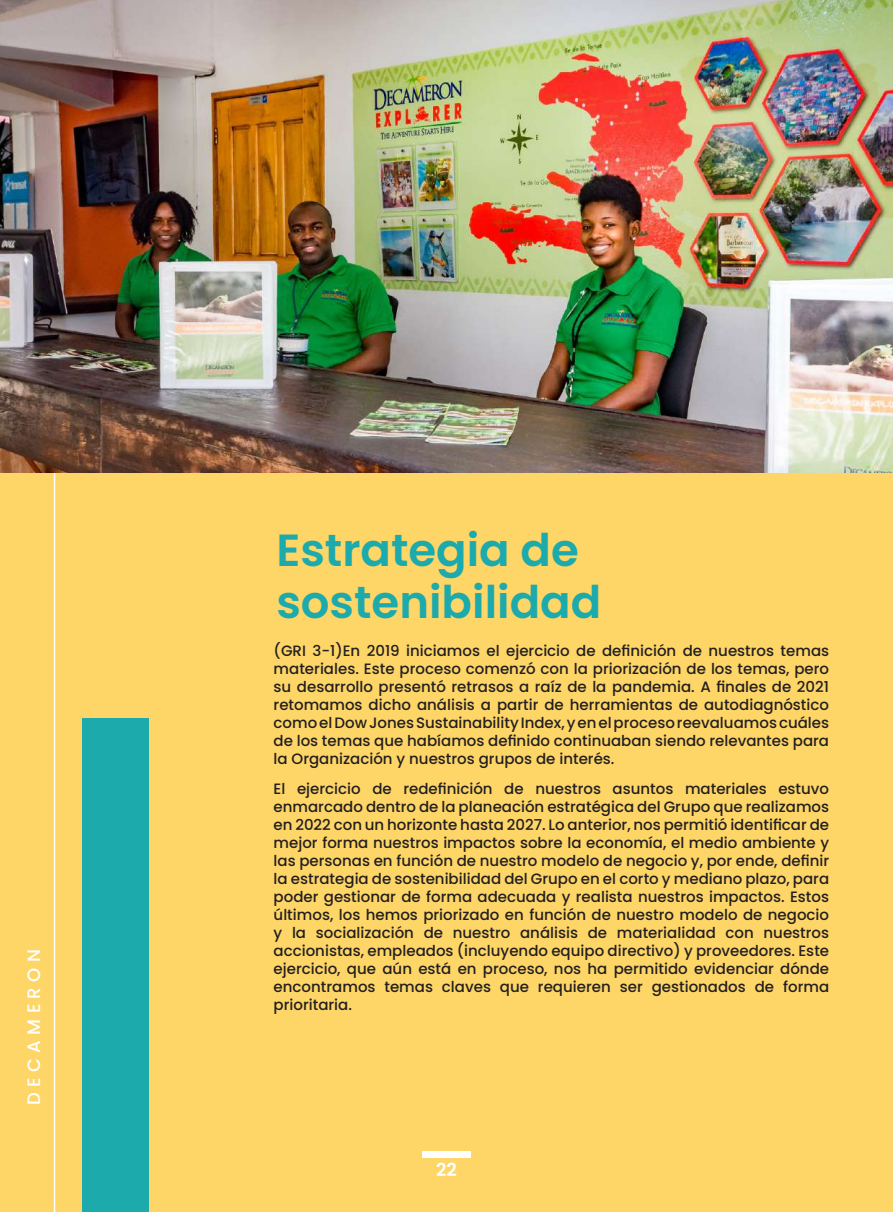
<style>
.page{position:relative;width:893px;height:1212px;background:#fed667}
.page>*{position:absolute;margin:0;border:0;box-sizing:border-box;transform-origin:0 0}
.t1{font:600 45px/51.8px "Poppins";color:#1caaac}
.t2{font:500 18px "Poppins";letter-spacing:.3em;color:#fff}
.t3{font:600 18px "Poppins";color:#fff}
.t4{font:500 15px/18px "Poppins";color:#231f20;text-align:justify}
</style>
<div class="page">
<hr style="left:54px;top:0;width:1px;height:1212px;background:#fff">
<div style="left:422px;top:1151px;width:48px;height:6px;background:#fff"></div>
<div style="left:82px;top:719px;width:67px;height:493px;background:#1caaac"></div>
<img style="left:0;top:0;width:892px;height:472px">
<p class="t2" style="left:23px;top:1105px;width:157px;rotate:-90deg">DECAMERON</p>
<h1 class="t1" style="left:276px;top:525px;width:326px">Estrategia de sostenibilidad</h1>
<p class="t4" style="left:274px;top:642px;width:557px">(GRI 3-1)En 2019 iniciamos el ejercicio de definición de nuestros temas materiales. Este proceso comenzó con la priorización de los temas, pero su desarrollo presentó retrasos a raíz de la pandemia. A finales de 2021 retomamos dicho análisis a partir de herramientas de autodiagnóstico como el Dow Jones Sustainability Index, y en el proceso reevaluamos cuáles de los temas que habíamos definido continuaban siendo relevantes para la Organización y nuestros grupos de interés.</p>
<p class="t4" style="left:274px;top:780px;width:557px">El ejercicio de redefinición de nuestros asuntos materiales estuvo enmarcado dentro de la planeación estratégica del Grupo que realizamos en 2022 con un horizonte hasta 2027. Lo anterior, nos permitió identificar de mejor forma nuestros impactos sobre la economía, el medio ambiente y las personas en función de nuestro modelo de negocio y, por ende, definir la estrategia de sostenibilidad del Grupo en el corto y mediano plazo, para poder gestionar de forma adecuada y realista nuestros impactos. Estos últimos, los hemos priorizado en función de nuestro modelo de negocio y la socialización de nuestro análisis de materialidad con nuestros accionistas, empleados (incluyendo equipo directivo) y proveedores. Este ejercicio, que aún está en proceso, nos ha permitido evidenciar dónde encontramos temas claves que requieren ser gestionados de forma prioritaria.</p>
<p class="t3" style="left:436px;top:1160px;width:22px">22</p>
</div>
